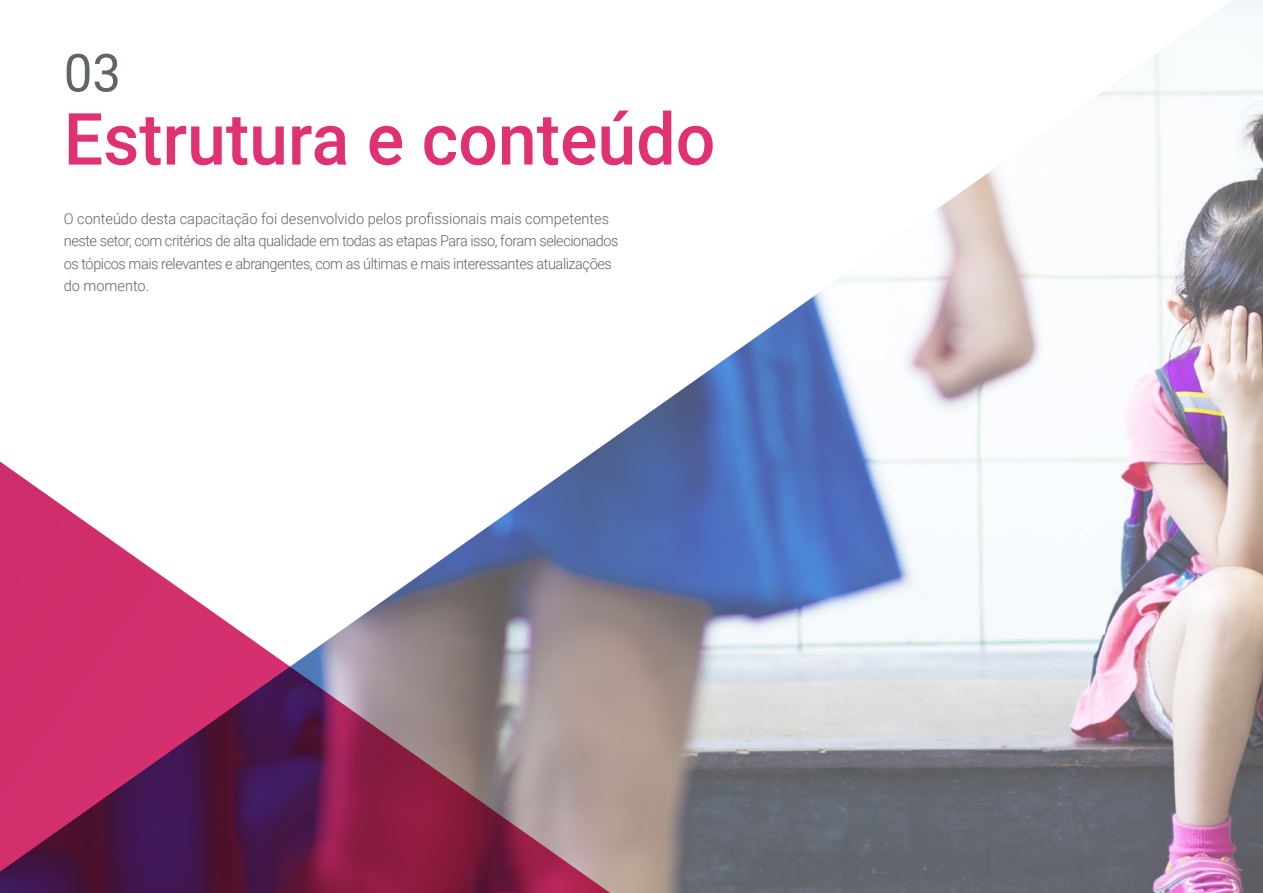
<style>
.page{position:relative;width:1263px;height:893px;background:#fff}
.page>*{position:absolute;margin:0;border:0;box-sizing:border-box;transform-origin:0 0}
.t1{font:500 72px "Roboto";color:#df3174}
.t2{font:52.5px "Roboto";color:#61646a}
.t3{font:300 15px/22.5px "Roboto";letter-spacing:-.03em;color:#61646a}
</style>
<div class="page">
<img style="left:602px;top:0;width:661px;height:893px">
<svg style="left:0;top:446px;width:640px;height:447px"></svg>
<h2 class="t2" style="left:64px;top:36px;width:59px">03</h2>
<h1 class="t1" style="left:64px;top:89px;width:653px">Estrutura e conteúdo</h1>
<p class="t3" style="left:64px;top:207px;width:556px">O conteúdo desta capacitação foi desenvolvido pelos profissionais mais competentes neste setor, com critérios de alta qualidade em todas as etapas Para isso, foram selecionados os tópicos mais relevantes e abrangentes, com as últimas e mais interessantes atualizações do momento.</p>
</div>
